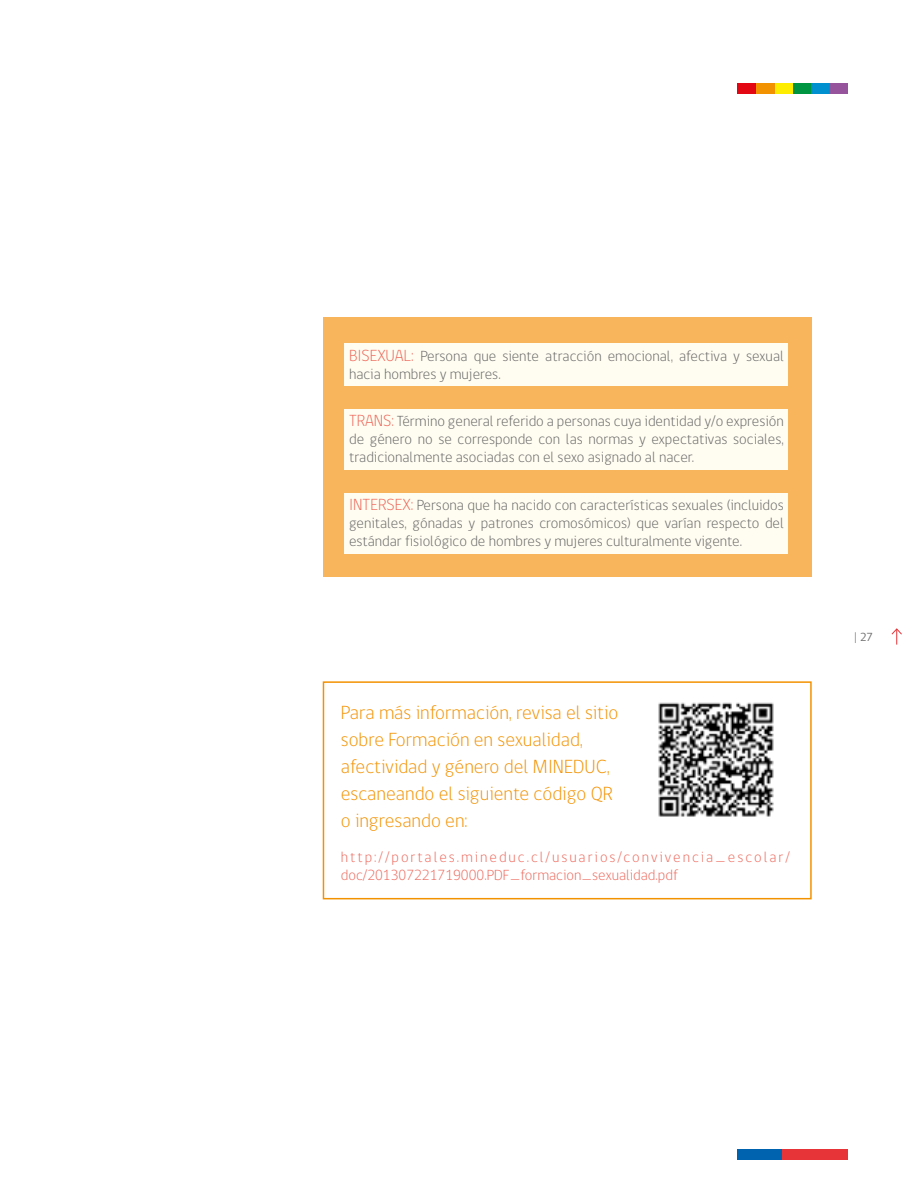
<style>
.page{position:relative;width:918px;height:1188px;background:#fff}
.page>*{position:absolute;margin:0;border:0;box-sizing:border-box;transform-origin:0 0}
.texto{font:300 19.5px/27px "gob CL";color:#f39200}
.texto-2{font:300 15px/18px "gob CL";color:#646363;text-align:justify}
.texto-3{font:300 15px/18px "gob CL";letter-spacing:.13em;color:#ed675a}
.t1{font:12px "gob CL";color:#706f6f}
.s1{font-size:16.5px;color:#ed675a}
</style>
<div class="page">
<div style="left:737px;top:1150px;width:46px;height:10px;background:#0063af"></div>
<div style="left:783px;top:1150px;width:65px;height:10px;background:#e73439"></div>
<div style="left:774px;top:84px;width:19px;height:10px;background:#ffed00"></div>
<div style="left:756px;top:84px;width:18px;height:10px;background:#f39200"></div>
<div style="left:737px;top:84px;width:19px;height:10px;background:#e30613"></div>
<div style="left:830px;top:84px;width:18px;height:10px;background:#95549c"></div>
<div style="left:793px;top:84px;width:18px;height:10px;background:#009641"></div>
<div style="left:811px;top:84px;width:19px;height:10px;background:#008fcf"></div>
<svg style="left:891px;top:628px;width:11px;height:17px"></svg>
<div style="left:323px;top:317px;width:489px;height:259px;background:#f9b55c"></div>
<div style="left:345px;top:343px;width:443px;height:43px;background:#fffdf1"></div>
<div style="left:345px;top:409px;width:443px;height:61px;background:#fffdf1"></div>
<div style="left:345px;top:493px;width:443px;height:61px;background:#fffdf1"></div>
<img style="left:658px;top:702px;width:116px;height:115px">
<div style="left:323px;top:681px;width:489px;height:218px;border:2px solid #f39200"></div>
<p class="texto-2" style="left:349px;top:347px;width:436px"><span class="s1">BISEXUAL:</span> Persona que siente atracción emocional, afectiva y sexual hacia hombres y mujeres.</p>
<p class="texto-2" style="left:349px;top:413px;width:436px"><span class="s1">TRANS:</span> Término general referido a personas cuya identidad y/o expresión de género no se corresponde con las normas y expectativas sociales, tradicionalmente asociadas con el sexo asignado al nacer.</p>
<p class="texto-2" style="left:349px;top:496px;width:436px"><span class="s1">INTERSEX:</span> Persona que ha nacido con características sexuales (incluidos genitales, gónadas y patrones cromosómicos) que varían respecto del estándar fisiológico de hombres y mujeres culturalmente vigente.</p>
<p class="texto" style="left:341px;top:699px;width:279px">Para más información, revisa el sitio sobre Formación en sexualidad, afectividad y género del MINEDUC, escaneando el siguiente código QR o ingresando en:</p>
<p class="texto-3" style="left:341px;top:848px;width:451px">http://portales.mineduc.cl/usuarios/convivencia_escolar/ doc/201307221719000.PDF_formacion_sexualidad.pdf</p>
<p class="t1" style="left:854px;top:629px;width:21px">| 27</p>
</div>
